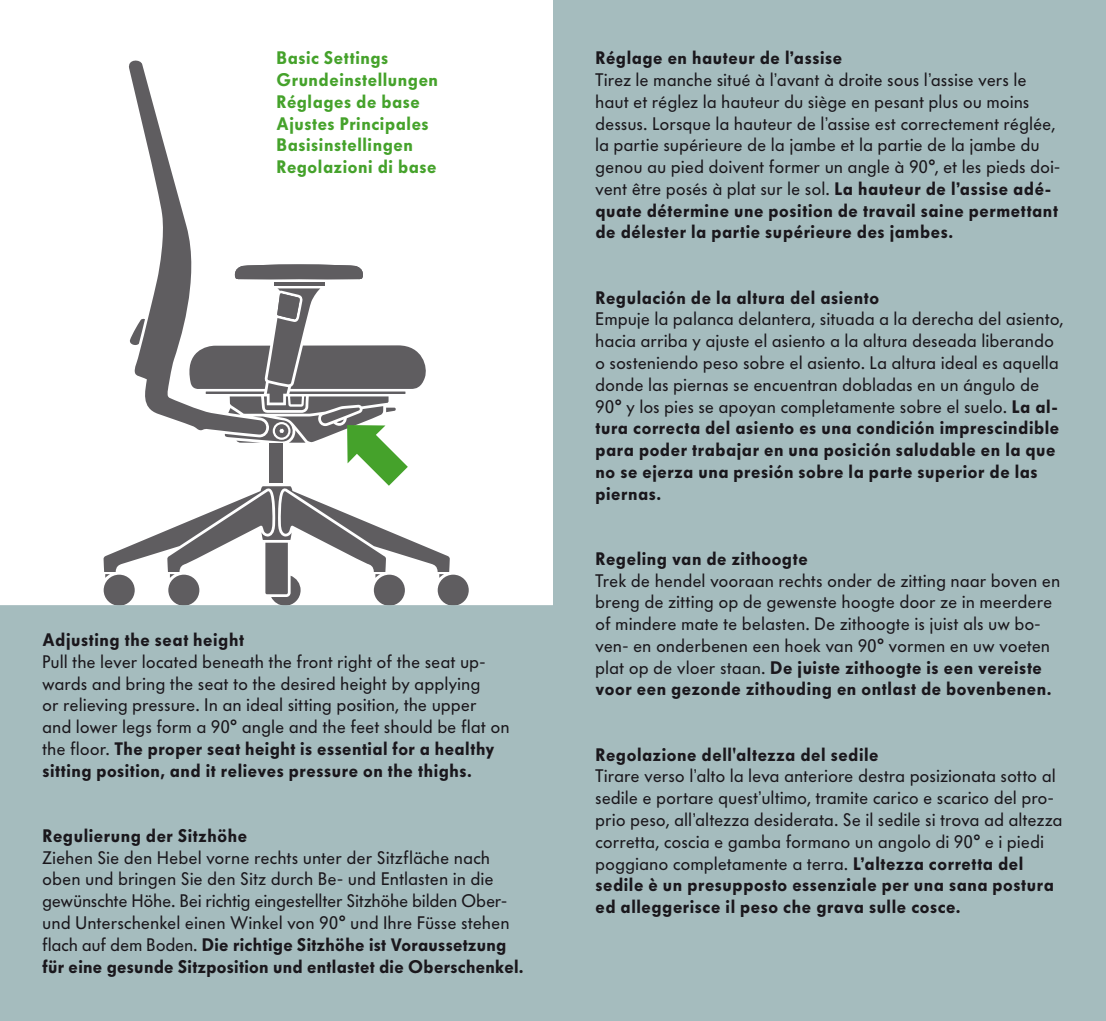
<style>
.page{position:relative;width:1106px;height:1021px;background:#fff}
.page>*{position:absolute;margin:0;border:0;box-sizing:border-box;transform-origin:0 0}
.t1{font:300 56.4px "V Futura";color:#1a171c}
.lauftext_es{font:18px/21.6px "Futura BQ";letter-spacing:.035em;color:#1a171c}
.lauftext_f{font:18px/21.6px "Futura BQ";letter-spacing:.035em;color:#1a171c}
.lauftext_it{font:18px/21.9px "Futura BQ";letter-spacing:.035em;color:#1a171c}
.lauftext_d{font:18px/21.9px "Futura BQ";letter-spacing:.035em;color:#1a171c}
.lauftext_gb{font:18px/21.6px "Futura BQ";letter-spacing:.035em;color:#1a171c}
.lauftext_nl{font:18px/21.6px "Futura BQ";letter-spacing:.035em;color:#1a171c}
.lauftext_d-2{font:800 18px "Futura BQ";letter-spacing:.035em;color:#1a171c}
.lauftext_d-3{font:800 18px/21.6px "Futura BQ";letter-spacing:.035em;color:#45a22b}
.s1{font-weight:800}
.s2{font-weight:500}
.s3{font-size:35.4px}
</style>
<div class="page">
<div style="left:438px;top:574px;width:31px;height:31px;background:#5f5d60;border-radius:50%"></div>
<svg style="left:129px;top:60px;width:106px;height:228px"></svg>
<svg style="left:235px;top:264px;width:128px;height:16px;background:#706e70"></svg>
<hr style="left:274px;top:282px;width:50px;height:4px;background:#5f5d60">
<svg style="left:104px;top:288px;width:346px;height:317px"></svg>
<div style="left:553px;top:0;width:553px;height:1020px;background:#a5bcbe"></div>
<div style="left:0;top:605px;width:553px;height:415px;background:#a5bcbe"></div>
<p class="lauftext_d-3" style="left:276px;top:48px;width:113px">Basic Settings</p>
<p class="lauftext_d-3" style="left:276px;top:69px;width:163px">Grundeinstellungen</p>
<p class="lauftext_d-3" style="left:276px;top:91px;width:154px">Réglages de base<br>Ajustes Principales</p>
<p class="lauftext_d-3" style="left:276px;top:135px;width:138px">Basisinstellingen</p>
<p class="lauftext_d-3" style="left:276px;top:156px;width:161px">Regolazioni di base</p>
<p class="lauftext_d-2" style="left:43px;top:629px;width:203px">Adjusting the seat height</p>
<p class="lauftext_gb" style="left:43px;top:651px;width:468px">Pull the lever located beneath the front right of the seat up&shy;wards and bring the seat to the desired height by applying<br>or relieving pressure. In an ideal sitting position, the upper and lower legs form a 90° angle and the feet should be flat on the floor. <span class="s1">The proper seat height is essential for a healthy sitting position, and it relieves pressure on the thighs.</span></p>
<h1 class="t1" style="left:271px;top:663px;width:242px"><span class="s2">730</span> 28<sup>3</sup>/<span class="s3">4</span>”</h1>
<p class="lauftext_d-2" style="left:43px;top:825px;width:206px">Regulierung der Sitzhöhe</p>
<p class="lauftext_d" style="left:43px;top:846px;width:482px">Ziehen Sie den Hebel vorne rechts unter der Sitzfläche nach oben und bringen Sie den Sitz durch Be- und Entlasten in die gewünschte Höhe. Bei richtig eingestellter Sitzhöhe bilden Ober&shy;und Unterschenkel einen Winkel von 90° und Ihre Füsse stehen flach auf dem Boden. <span class="s1">Die richtige Sitzhöhe ist Voraussetzung für eine gesunde Sitzposition und entlastet die Oberschenkel.</span></p>
<p class="lauftext_d-2" style="left:595px;top:48px;width:248px">Réglage en hauteur de l’assise</p>
<p class="lauftext_f" style="left:595px;top:69px;width:466px">Tirez le manche situé à l’avant à droite sous l’assise vers le haut et réglez la hauteur du siège en pesant plus ou moins dessus. Lorsque la hauteur de l’assise est correctement réglée, la partie supérieure de la jambe et la partie de la jambe du genou au pied doivent former un angle à 90°, et les pieds doi&shy;vent être posés à plat sur le sol. <span class="s1">La hauteur de l’assise adé&shy;quate détermine une position de travail saine permettant de délester la partie supérieure des jambes.</span></p>
<p class="lauftext_d-2" style="left:595px;top:287px;width:285px">Regulación de la altura del asiento</p>
<p class="lauftext_es" style="left:595px;top:308px;width:469px">Empuje la palanca delantera, situada a la derecha del asiento, hacia arriba y ajuste el asiento a la altura deseada liberando o sosteniendo peso sobre el asiento. La altura ideal es aquella donde las piernas se encuentran dobladas en un ángulo de 90° y los pies se apoyan completamente sobre el suelo. <span class="s1">La al&shy;tura correcta del asiento es una condición imprescindible para poder trabajar en una posición saludable en la que no se ejerza una presión sobre la parte superior de las piernas.</span></p>
<p class="lauftext_d-2" style="left:595px;top:548px;width:214px">Regeling van de zithoogte</p>
<p class="lauftext_nl" style="left:595px;top:569px;width:466px">Trek de hendel vooraan rechts onder de zitting naar boven en breng de zitting op de gewenste hoogte door ze in meerdere of mindere mate te belasten. De zithoogte is juist als uw bo&shy;ven- en onderbenen een hoek van 90° vormen en uw voeten plat op de vloer staan. <span class="s1">De juiste zithoogte is een vereiste voor een gezonde zithouding en ontlast de bovenbenen.</span></p>
<p class="lauftext_d-2" style="left:595px;top:744px;width:285px">Regolazione dell'altezza del sedile</p>
<p class="lauftext_it" style="left:595px;top:765px;width:468px">Tirare verso l’alto la leva anteriore destra posizionata sotto al sedile e portare quest’ultimo, tramite carico e scarico del pro&shy;prio peso, all’altezza desiderata. Se il sedile si trova ad altezza corretta, coscia e gamba formano un angolo di 90° e i piedi poggiano completamente a terra. <span class="s1">L’altezza corretta del sedile è un presupposto essenziale per una sana postura ed alleggerisce il peso che grava sulle cosce.</span></p>
</div>
